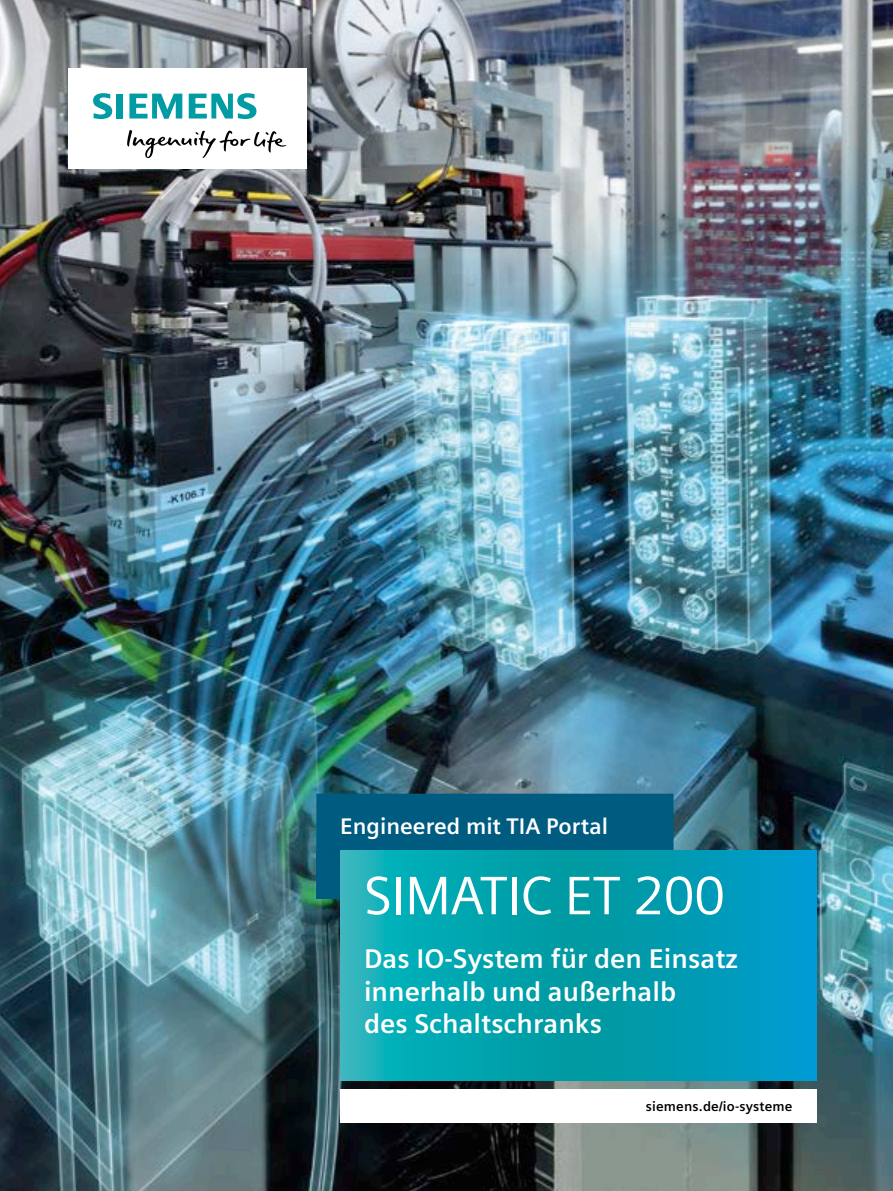
<style>
.page{position:relative;width:893px;height:1191px;background:#fff}
.page>*{position:absolute;margin:0;border:0;box-sizing:border-box;transform-origin:0 0}
.t1{font:54px "Siemens Sans Global";letter-spacing:-.01em;color:#fff}
.t2{font:700 27px/32.4px "Siemens Sans Global";color:#fff}
.t3{font:700 22.5px "Siemens Sans Global";color:#fff}
.t4{font:700 13.5px "Siemens Sans Global";letter-spacing:.015em;color:#000}
</style>
<div class="page">
<img style="left:0;top:0;width:893px;height:1191px">
<div style="left:68px;top:68px;width:238px;height:101px;background:#fff"></div>
<svg style="left:127px;top:130px;width:159px;height:28px"></svg>
<svg style="left:93px;top:93px;width:30px;height:26px"></svg>
<svg style="left:129px;top:94px;width:53px;height:25px"></svg>
<svg style="left:189px;top:93px;width:67px;height:26px"></svg>
<div style="left:316px;top:793px;width:358px;height:58px;background:#005b81"></div>
<svg style="left:340px;top:851px;width:476px;height:229px;background:#04a0b4"></svg>
<div style="left:340px;top:1089px;width:476px;height:34px;background:#fff"></div>
<div style="left:316px;top:851px;width:24px;height:47px;background:#005b81"></div>
<p class="t3" style="left:340px;top:813px;width:270px">Engineered mit TIA Portal</p>
<h1 class="t1" style="left:364px;top:856px;width:363px">SIMATIC ET 200</h1>
<p class="t2" style="left:364px;top:942px;width:375px">Das IO-System für den Einsatz innerhalb und außerhalb<br>des Schaltschranks</p>
<p class="t4" style="left:646px;top:1098px;width:148px">siemens.de/io-systeme</p>
</div>
